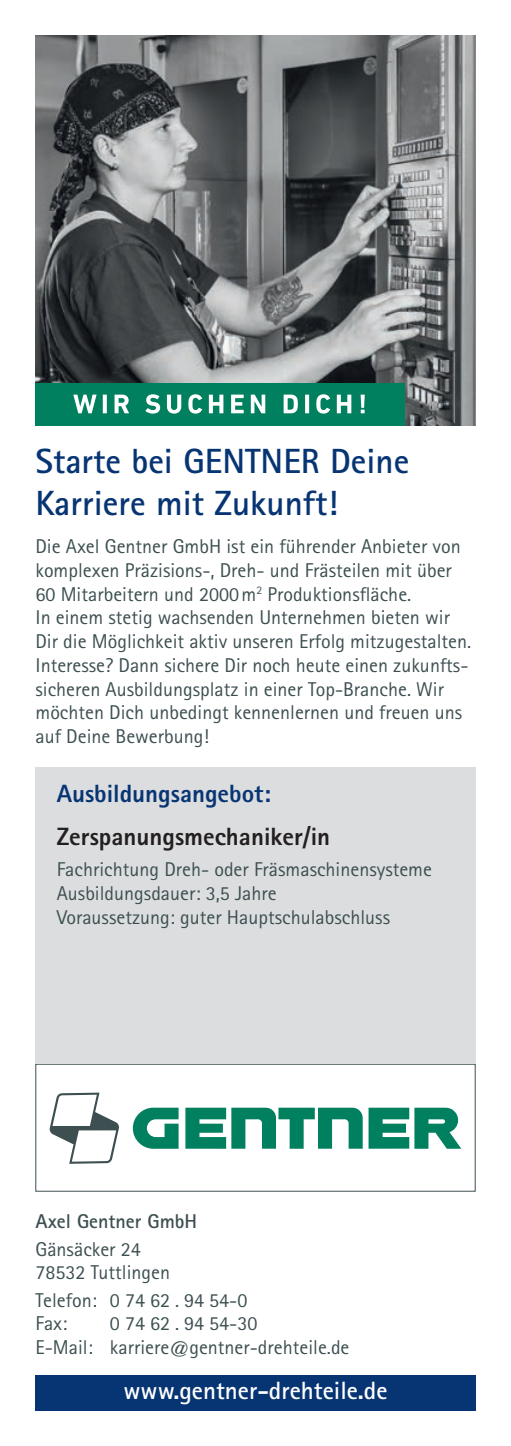
<style>
.page{position:relative;width:511px;height:1446px;background:#fff}
.page>*{position:absolute;margin:0;border:0;box-sizing:border-box;transform-origin:0 0}
.t1{font:700 35px/42px "Rotis Sans Serif Pro";color:#073573}
.t2{font:700 25px "Rotis Sans Serif Pro";color:#fff}
.t3{font:800 25px "Rotis Sans Serif Pro";color:#231f20}
.t4{font:800 25px "Rotis Sans Serif Pro";color:#073573}
.t5{font:20px/23.8px "Rotis Sans Serif Pro";color:#3d4f51}
.t6{font:700 20px "Rotis Sans Serif Pro";color:#3d4f51}
</style>
<div class="page">
<img style="left:35px;top:35px;width:440px;height:390px">
<div style="left:35px;top:383px;width:369px;height:42px;background:#00805f"></div>
<svg style="left:73px;top:394px;width:291px;height:20px"></svg>
<svg style="left:133px;top:1107px;width:45px;height:42px"></svg>
<svg style="left:185px;top:1107px;width:177px;height:41px"></svg>
<svg style="left:368px;top:1107px;width:93px;height:41px"></svg>
<svg style="left:50px;top:1092px;width:69px;height:72px"></svg>
<div style="left:35px;top:1064px;width:440px;height:127px;border:1px solid #3d4f51"></div>
<div style="left:35px;top:1375px;width:440px;height:35px;background:#073573"></div>
<div style="left:35px;top:767px;width:440px;height:297px;background:#dcdddf"></div>
<h1 class="t1" style="left:35px;top:440px;width:375px">Starte bei GENTNER Deine<br>Karriere mit Zukunft!</h1>
<p class="t5" style="left:35px;top:535px;width:437px">Die Axel Gentner GmbH ist ein führender Anbieter von komplexen Präzisions-, Dreh- und Frästeilen mit über 60 Mitarbeitern und 2000m<sup>2</sup> Produktionsfläche.<br>In einem stetig wachsenden Unternehmen bieten wir Dir die Möglichkeit aktiv unseren Erfolg mitzugestalten.<br>Interesse? Dann sichere Dir noch heute einen zukunfts&shy;sicheren Ausbildungsplatz in einer Top-Branche. Wir möchten Dich unbedingt kennenlernen und freuen uns auf Deine Bewerbung!</p>
<p class="t4" style="left:57px;top:778px;width:215px">Ausbildungsangebot:</p>
<p class="t3" style="left:57px;top:821px;width:275px">Zerspanungsmechaniker/in</p>
<p class="t5" style="left:57px;top:857px;width:376px">Fachrichtung Dreh- oder Fräsmaschinensysteme<br>Ausbildungsdauer: 3,5 Jahre<br>Voraussetzung: guter Hauptschulabschluss</p>
<p class="t6" style="left:35px;top:1209px;width:163px">Axel Gentner GmbH</p>
<p class="t5" style="left:35px;top:1237px;width:136px">Gänsäcker 24<br>78532 Tuttlingen</p>
<p class="t5" style="left:35px;top:1288px;width:213px">Telefon: 0 74 62 . 94 54-0<br>Fax:</p>
<p class="t5" style="left:35px;top:1312px;width:315px;text-indent:74px">0 74 62 . 94 54-30<br>E-Mail: karriere@gentner-drehteile.de</p>
<p class="t2" style="left:123px;top:1375px;width:265px">www.gentner-drehteile.de</p>
</div>
